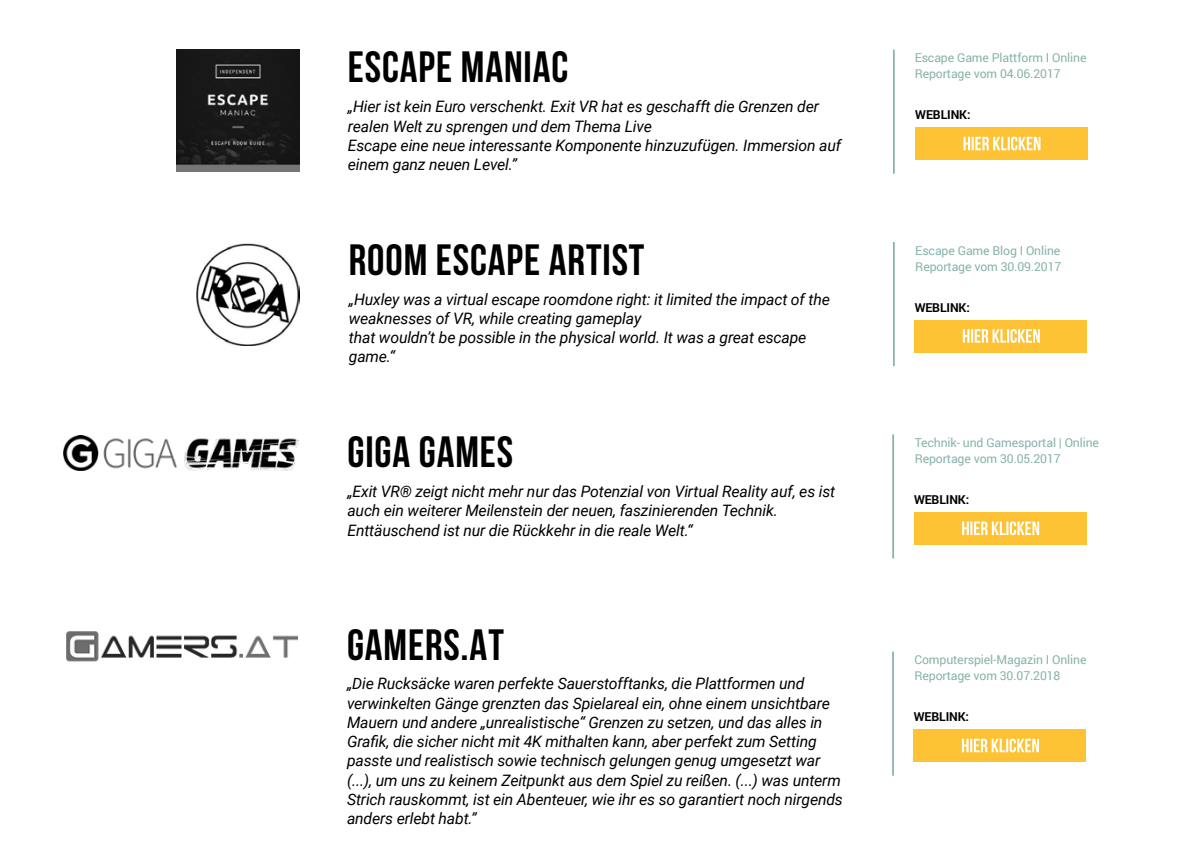
<style>
.page{position:relative;width:1191px;height:844px;background:#fff}
.page>*{position:absolute;margin:0;border:0;box-sizing:border-box;transform-origin:0 0}
.t1{font:700 43.75px "Bebas Neue";letter-spacing:.02em;color:#000}
.t2{font:italic 15.75px/19.2px "Roboto";letter-spacing:-.01em;color:#000}
.t3{font:12.25px/15.8px "Roboto";letter-spacing:-.01em;color:#87b3aa}
.t4{font:700 12.25px "Roboto";letter-spacing:-.01em;color:#000}
</style>
<div class="page">
<img style="left:67px;top:631px;width:231px;height:31px">
<img style="left:176px;top:50px;width:123px;height:121px">
<img style="left:197px;top:244px;width:102px;height:102px">
<img style="left:64px;top:435px;width:234px;height:35px">
<div style="left:915px;top:127px;width:172px;height:33px;background:#fec235"></div>
<svg style="left:963px;top:137px;width:77px;height:13px"></svg>
<div style="left:913px;top:729px;width:172px;height:32px;background:#fec235"></div>
<svg style="left:962px;top:738px;width:77px;height:14px"></svg>
<div style="left:914px;top:320px;width:172px;height:32px;background:#fec235"></div>
<svg style="left:962px;top:329px;width:77px;height:14px"></svg>
<hr style="left:892px;top:434px;width:2px;height:124px;background:#87b3aa">
<div style="left:914px;top:512px;width:172px;height:32px;background:#fec235"></div>
<svg style="left:962px;top:521px;width:77px;height:14px"></svg>
<hr style="left:893px;top:242px;width:1px;height:124px;background:#87b3aa">
<hr style="left:893px;top:50px;width:1px;height:124px;background:#87b3aa">
<hr style="left:892px;top:651px;width:2px;height:124px;background:#87b3aa">
<h1 class="t1" style="left:348px;top:43px;width:222px">ESCAPE MANIAC</h1>
<p class="t2" style="left:348px;top:96px;width:495px">„Hier ist kein Euro verschenkt. Exit VR hat es geschafft die Grenzen der realen Welt zu sprengen und dem Thema Live<br>Escape eine neue interessante Komponente hinzuzufügen. Immersion auf einem ganz neuen Level.”</p>
<h1 class="t1" style="left:349px;top:236px;width:297px">ROOM ESCAPE ARTIST</h1>
<p class="t2" style="left:349px;top:289px;width:482px">„Huxley was a virtual escape roomdone right: it limited the impact of the weaknesses of VR, while creating gameplay<br>that wouldn’t be possible in the physical world. It was a great escape game.“</p>
<h1 class="t1" style="left:347px;top:428px;width:167px">GIGA GAMES</h1>
<p class="t2" style="left:347px;top:481px;width:489px">„Exit VR® zeigt nicht mehr nur das Potenzial von Virtual Reality auf, es ist auch ein weiterer Meilenstein der neuen, faszinierenden Technik.<br>Enttäuschend ist nur die Rückkehr in die reale Welt.“</p>
<h1 class="t1" style="left:347px;top:620px;width:158px">GAMERS.AT</h1>
<p class="t2" style="left:347px;top:673px;width:497px">„Die Rucksäcke waren perfekte Sauerstofftanks, die Plattformen und verwinkelten Gänge grenzten das Spielareal ein, ohne einem unsichtbare Mauern und andere „unrealistische“ Grenzen zu setzen, und das alles in Grafik, die sicher nicht mit 4K mithalten kann, aber perfekt zum Setting passte und realistisch sowie technisch gelungen genug umgesetzt war (...), um uns zu keinem Zeitpunkt aus dem Spiel zu reißen. (...) was unterm Strich rauskommt, ist ein Abenteuer, wie ihr es so garantiert noch nirgends anders erlebt habt.”</p>
<p class="t3" style="left:914px;top:50px;width:173px">Escape Game Plattform I Online<br>Reportage vom 04.06.2017</p>
<p class="t4" style="left:915px;top:106px;width:57px">WEBLINK:</p>
<p class="t3" style="left:915px;top:242px;width:147px">Escape Game Blog I Online<br>Reportage vom 30.09.2017</p>
<p class="t4" style="left:914px;top:298px;width:57px">WEBLINK:</p>
<p class="t3" style="left:914px;top:434px;width:186px">Technik- und Gamesportal | Online<br>Reportage vom 30.05.2017</p>
<p class="t4" style="left:914px;top:491px;width:57px">WEBLINK:</p>
<p class="t3" style="left:914px;top:651px;width:173px">Computerspiel-Magazin I Online<br>Reportage vom 30.07.2018</p>
<p class="t4" style="left:913px;top:708px;width:57px">WEBLINK:</p>
</div>
